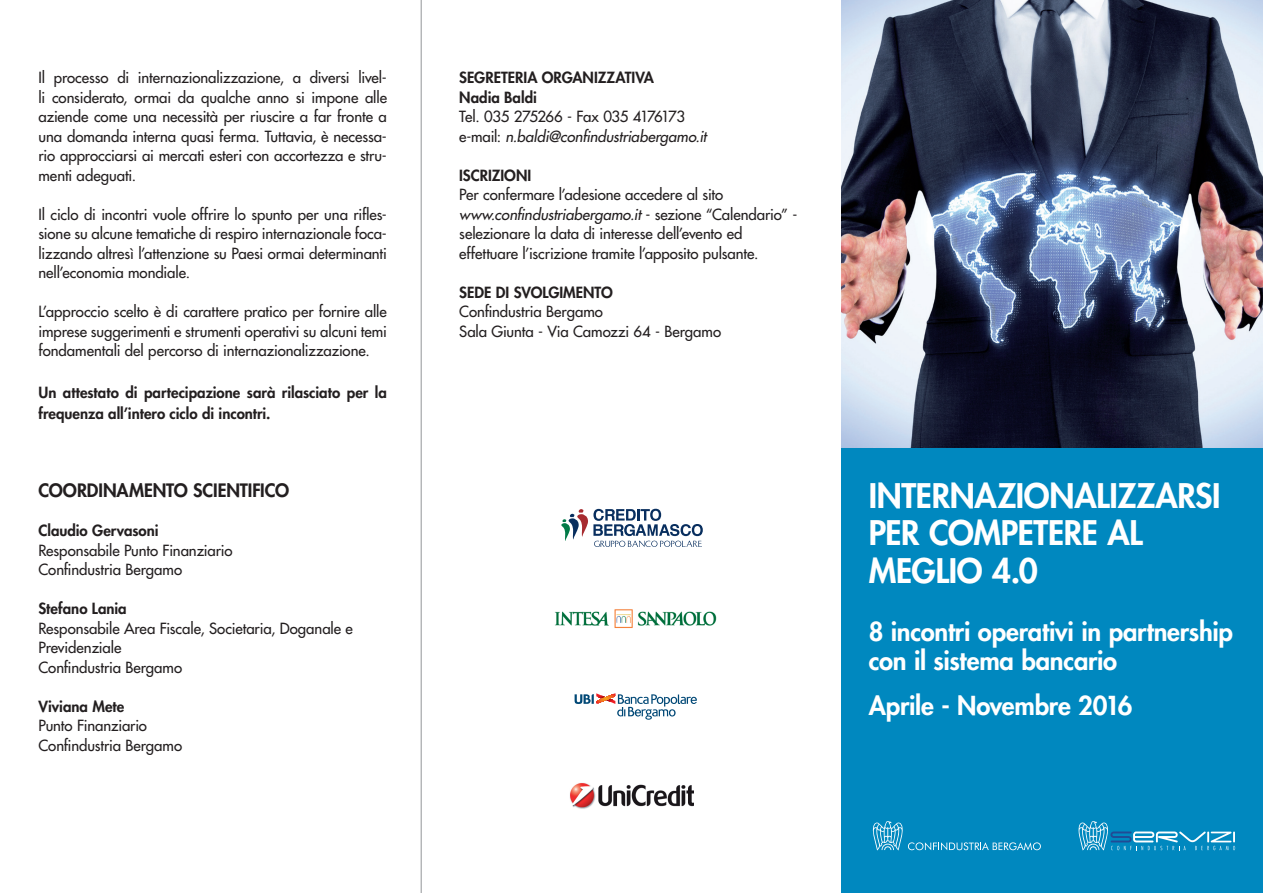
<style>
.page{position:relative;width:1263px;height:893px;background:#fff}
.page>*{position:absolute;margin:0;border:0;box-sizing:border-box;transform-origin:0 0}
.t1{font:800 33px/37.5px "Futura Std";letter-spacing:-.01em;color:#fff}
.t2{font:800 25.5px/28.5px "Futura Std";letter-spacing:-.01em;color:#fff}
.t3{font:800 18px "Futura Std";letter-spacing:-.005em;color:#231f20}
.t4{font:500 15px/19.5px "Futura Std";letter-spacing:-.005em;color:#231f20}
.t5{font:800 15px/19.5px "Futura Std";color:#231f20}
.t6{font:500 15px/19.5px "Futura Std";letter-spacing:-.035em;color:#231f20}
.s1{font-style:italic}
</style>
<div class="page">
<div style="left:842px;top:447px;width:421px;height:446px;background:#0088bf"></div>
<img style="left:842px;top:0;width:421px;height:447px">
<hr style="left:421px;top:0;width:1px;height:893px;background:#939598">
<svg style="left:872px;top:821px;width:169px;height:29px"></svg>
<svg style="left:575px;top:693px;width:122px;height:27px"></svg>
<img style="left:570px;top:783px;width:123px;height:26px">
<img style="left:554px;top:609px;width:163px;height:19px">
<svg style="left:561px;top:509px;width:142px;height:38px"></svg>
<svg style="left:1078px;top:821px;width:157px;height:29px"></svg>
<p class="t4" style="left:38px;top:68px;width:350px;text-align:justify">Il processo di internazionalizzazione, a diversi livel&shy;li considerato, ormai da qualche anno si impone alle aziende come una necessità per riuscire a far fronte a una domanda interna quasi ferma. Tuttavia, è necessa&shy;rio approcciarsi ai mercati esteri con accortezza e stru&shy;menti adeguati.</p>
<p class="t4" style="left:38px;top:205px;width:350px;text-align:justify">Il ciclo di incontri vuole offrire lo spunto per una rifles&shy;sione su alcune tematiche di respiro internazionale foca&shy;lizzando altresì l’attenzione su Paesi ormai determinanti nell’economia mondiale.</p>
<p class="t4" style="left:38px;top:302px;width:350px;text-align:justify">L’approccio scelto è di carattere pratico per fornire alle imprese suggerimenti e strumenti operativi su alcuni temi fondamentali del percorso di internazionalizzazione.</p>
<p class="t5" style="left:38px;top:382px;width:350px;line-height:21px">Un attestato di partecipazione sarà rilasciato per la frequenza all’intero ciclo di incontri.</p>
<p class="t3" style="left:38px;top:479px;width:252px">COORDINAMENTO SCIENTIFICO</p>
<p class="t5" style="left:38px;top:521px;width:122px">Claudio Gervasoni</p>
<p class="t4" style="left:38px;top:541px;width:196px">Responsabile Punto Finanziario<br>Confindustria Bergamo</p>
<p class="t5" style="left:38px;top:599px;width:90px">Stefano Lania</p>
<p class="t4" style="left:38px;top:619px;width:316px">Responsabile Area Fiscale, Societaria, Doganale e<br>Previdenziale<br>Confindustria Bergamo</p>
<p class="t5" style="left:38px;top:696px;width:87px">Viviana Mete</p>
<p class="t4" style="left:38px;top:716px;width:145px">Punto Finanziario<br>Confindustria Bergamo</p>
<p class="t5" style="left:459px;top:68px;width:196px">SEGRETERIA ORGANIZZATIVA<br>Nadia Baldi</p>
<p class="t6" style="left:459px;top:107px;width:249px">Tel. 035 275266 - Fax 035 4176173 e-mail: <span class="s1">n.baldi@confindustriabergamo.it</span></p>
<p class="t5" style="left:459px;top:165px;width:74px">ISCRIZIONI</p>
<p class="t4" style="left:459px;top:185px;width:340px">Per confermare l’adesione accedere al sito <span class="s1">www.confindustriabergamo.it</span> - sezione “Calendario” - selezionare la data di interesse dell’evento ed effettuare l’iscrizione tramite l’apposito pulsante.</p>
<p class="t5" style="left:459px;top:282px;width:155px">SEDE DI SVOLGIMENTO</p>
<p class="t4" style="left:459px;top:302px;width:263px">Confindustria Bergamo<br>Sala Giunta - Via Camozzi 64 - Bergamo</p>
<h1 class="t1" style="left:869px;top:477px;width:353px">INTERNAZIONALIZZARSI<br>PER COMPETERE AL<br>MEGLIO 4.0</h1>
<h2 class="t2" style="left:869px;top:618px;width:366px">8 incontri operativi in partnership con il sistema bancario</h2>
<h2 class="t2" style="left:869px;top:691px;width:265px">Aprile - Novembre 2016</h2>
</div>
